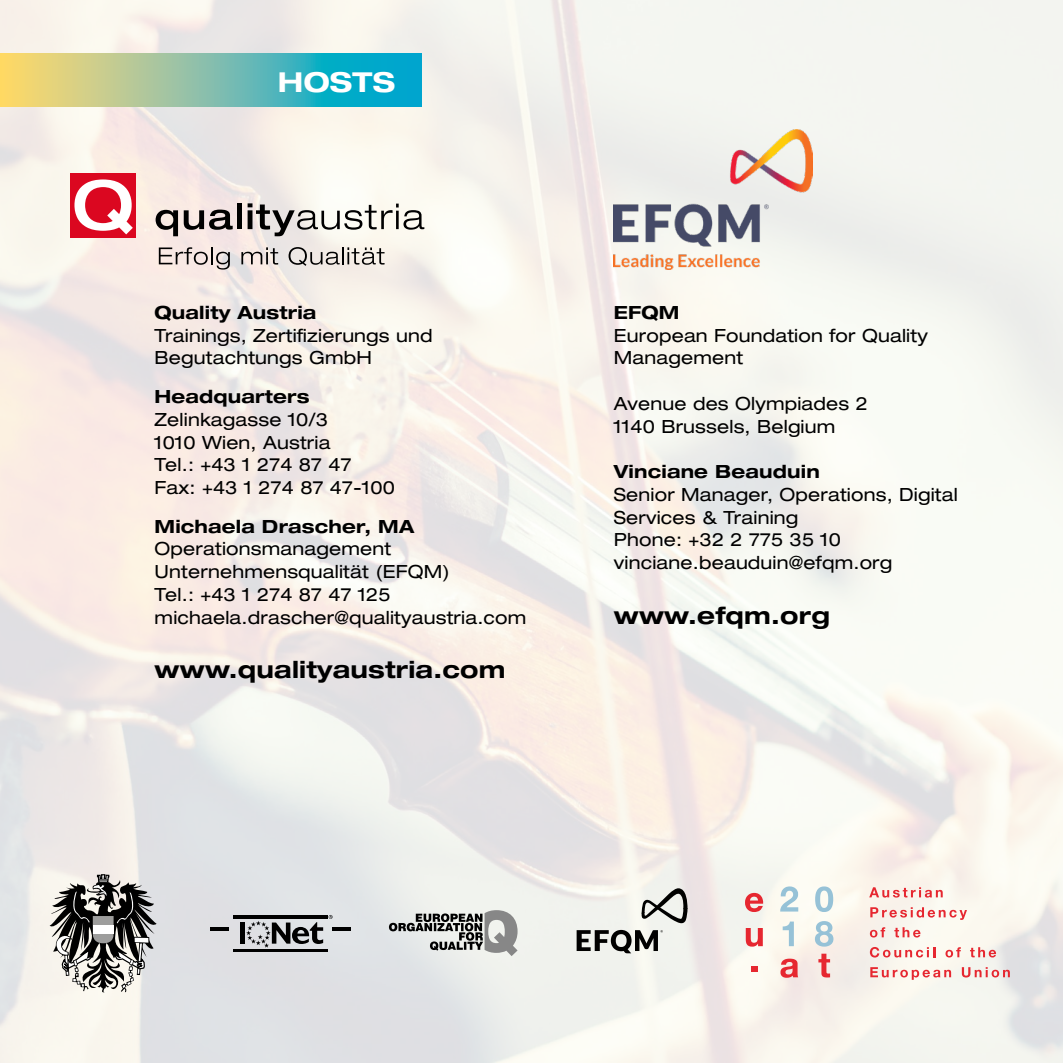
<style>
.page{position:relative;width:1063px;height:1063px;background:#fff}
.page>*{position:absolute;margin:0;border:0;box-sizing:border-box;transform-origin:0 0}
.t1{font:700 expanded 27.5px "Helvetica Neue LT Std";letter-spacing:.01em;color:#fff}
.t2{font:700 expanded 23.75px "Helvetica Neue LT Std";letter-spacing:.01em;color:#000}
.t3{font:expanded 18.25px/22.8px "Helvetica Neue LT Std";letter-spacing:.01em;color:#000}
.t4{font:700 expanded 18.25px "Helvetica Neue LT Std";letter-spacing:.01em;color:#000}
</style>
<div class="page">
<img style="left:0;top:0;width:1063px;height:1063px">
<svg style="left:156px;top:210px;width:22px;height:26px"></svg>
<svg style="left:184px;top:210px;width:49px;height:20px"></svg>
<div style="left:237px;top:203px;width:5px;height:26px;background:#000"></div>
<svg style="left:248px;top:203px;width:176px;height:33px"></svg>
<div style="left:70px;top:174px;width:66px;height:64px;background:#db0720"></div>
<svg style="left:74px;top:179px;width:59px;height:55px"></svg>
<svg style="left:159px;top:247px;width:71px;height:23px;background:#c2b7b3"></svg>
<svg style="left:241px;top:247px;width:37px;height:18px"></svg>
<svg style="left:289px;top:247px;width:96px;height:19px;background:#b7b2ad"></svg>
<svg style="left:50px;top:874px;width:107px;height:118px;background:#8c8b88"></svg>
<div style="left:93px;top:925px;width:21px;height:8px;background:#fff"></div>
<svg style="left:577px;top:930px;width:86px;height:23px;background:#81827f"></svg>
<svg style="left:642px;top:888px;width:46px;height:35px;background:#a7a8a4"></svg>
<svg style="left:389px;top:910px;width:129px;height:46px;background:#a9abaa"></svg>
<div style="left:240px;top:923px;width:5px;height:21px;background:#000"></div>
<svg style="left:246px;top:921px;width:77px;height:27px;background:#959799"></svg>
<hr style="left:234px;top:949px;width:94px;height:2px;background:#000">
<hr style="left:234px;top:915px;width:94px;height:4px;background:#000">
<hr style="left:332px;top:927px;width:19px;height:4px;background:#000">
<hr style="left:210px;top:927px;width:19px;height:4px;background:#000">
<svg style="left:329px;top:915px;width:4px;height:4px"></svg>
<img style="left:614px;top:129px;width:198px;height:141px">
<svg style="left:0;top:53px;width:422px;height:53px;background:#78bda6"></svg>
<svg style="left:745px;top:893px;width:18px;height:19px"></svg>
<svg style="left:746px;top:928px;width:17px;height:19px"></svg>
<svg style="left:780px;top:886px;width:18px;height:26px"></svg>
<svg style="left:815px;top:886px;width:18px;height:26px"></svg>
<svg style="left:783px;top:922px;width:11px;height:24px"></svg>
<svg style="left:815px;top:921px;width:18px;height:26px"></svg>
<svg style="left:780px;top:959px;width:18px;height:19px"></svg>
<svg style="left:818px;top:954px;width:12px;height:23px"></svg>
<svg style="left:752px;top:966px;width:6px;height:6px"></svg>
<svg style="left:869px;top:887px;width:74px;height:11px"></svg>
<svg style="left:870px;top:907px;width:97px;height:13px"></svg>
<svg style="left:870px;top:927px;width:15px;height:11px"></svg>
<svg style="left:894px;top:927px;width:26px;height:11px"></svg>
<svg style="left:870px;top:947px;width:65px;height:11px"></svg>
<svg style="left:946px;top:947px;width:15px;height:10px"></svg>
<svg style="left:970px;top:947px;width:26px;height:10px"></svg>
<svg style="left:870px;top:967px;width:81px;height:13px"></svg>
<svg style="left:962px;top:967px;width:48px;height:11px"></svg>
<h1 class="t1" style="left:278px;top:65px;width:119px">HOSTS</h1>
<p class="t4" style="left:155px;top:301px;width:163px">Quality Austria</p>
<p class="t3" style="left:155px;top:324px;width:279px">Trainings, Zertifizierungs und<br>Begutachtungs GmbH</p>
<p class="t4" style="left:155px;top:385px;width:156px">Headquarters</p>
<p class="t3" style="left:155px;top:408px;width:242px">Zelinkagasse 10/3<br>1010 Wien, Austria<br>Tel.: +43 1 274 87 47<br>Fax: +43 1 274 87 47-100</p>
<p class="t4" style="left:155px;top:515px;width:261px">Michaela Drascher, MA</p>
<p class="t3" style="left:155px;top:537px;width:373px">Operationsmanagement<br>Unternehmensqualität (EFQM)<br>Tel.: +43 1 274 87 47 125 michaela.drascher@qualityaustria.com</p>
<h2 class="t2" style="left:155px;top:655px;width:352px">www.qualityaustria.com</h2>
<p class="t4" style="left:614px;top:301px;width:67px">EFQM</p>
<p class="t3" style="left:614px;top:324px;width:315px">European Foundation for Quality<br>Management</p>
<p class="t3" style="left:614px;top:392px;width:255px">Avenue des Olympiades 2<br>1140 Brussels, Belgium</p>
<p class="t4" style="left:614px;top:460px;width:207px">Vinciane Beauduin</p>
<p class="t3" style="left:614px;top:483px;width:345px">Senior Manager, Operations, Digital<br>Services &amp; Training<br>Phone: +32 2 775 35 10 vinciane.beauduin@efqm.org</p>
<h2 class="t2" style="left:614px;top:600px;width:217px">www.efqm.org</h2>
</div>
